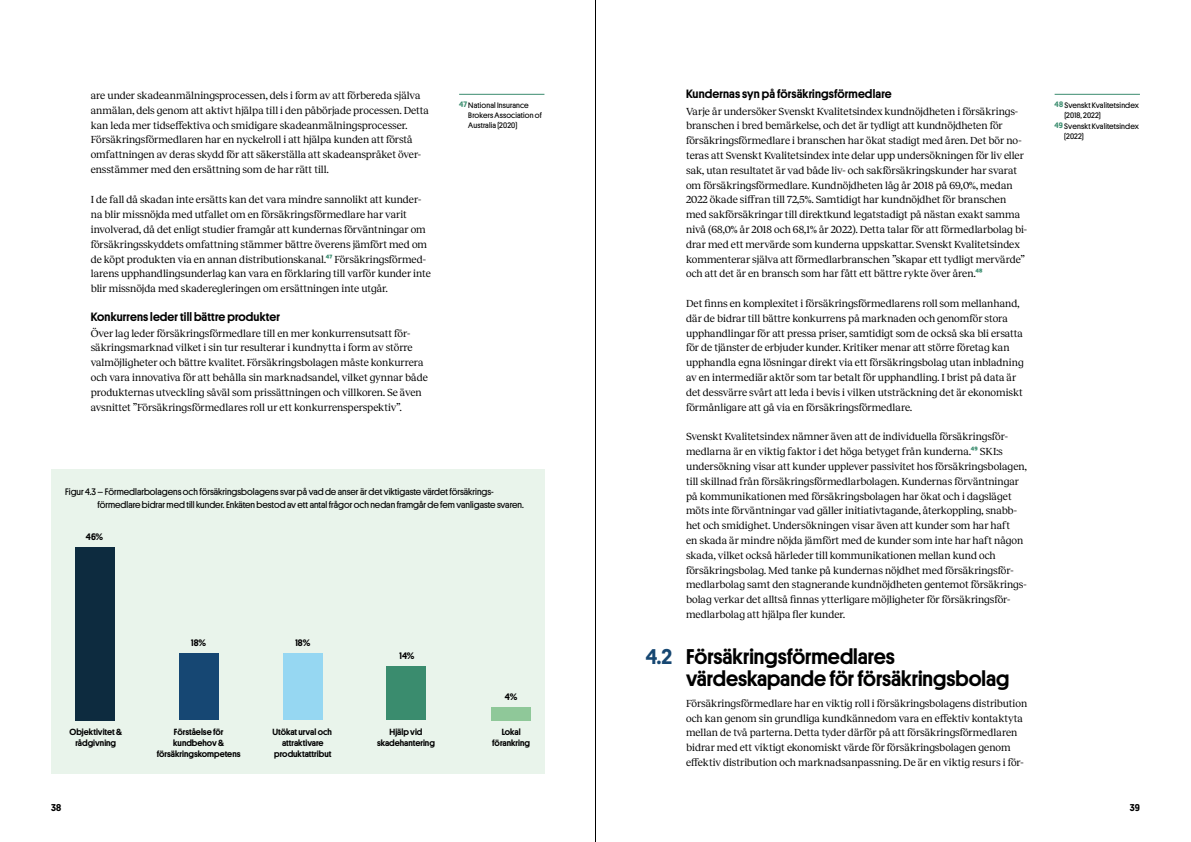
<style>
.page{position:relative;width:1191px;height:842px;background:#fff}
.page>*{position:absolute;margin:0;border:0;box-sizing:border-box;transform-origin:0 0}
.Siffra_Rubrik{font:500 21.5px "Platform";color:#000}
.Siffra___Rubrik_tvår{font:500 21.5px "Platform";color:#000}
.Siffra___Rubrik_tvår-2{font:500 21.5px "Platform";color:#164772}
.Underrubrik{font:500 12.2px "Platform";letter-spacing:.01em;color:#000}
.Bröd_Ej_indrag{font:10.6px/14.8px "Reckless";color:#000}
.Underrubrik-2{font:10.6px/14.8px "Reckless";color:#000}
.t1{font:500 10px "Platform";color:#000}
.Grafhänvisning{font:9.5px/13px "Platform";color:#000}
.t2{font:500 9.5px "Platform";color:#000}
.t3{font:500 9px/10.8px "Platform";color:#000;text-align:center}
.Fotnoter_Bröd{font:8px/10px "Platform";letter-spacing:.015em;color:#000}
.s1{font-family:"Platform";font-weight:500;color:#3a8c6e}
.s2{font-weight:500;color:#3a8c6e}
</style>
<div class="page">
<hr style="left:595px;top:0;width:1px;height:842px;background:#000">
<hr style="left:459px;top:94px;width:85px;height:1px;background:#3a8c6e">
<hr style="left:1054px;top:94px;width:86px;height:1px;background:#3a8c6e">
<div style="left:51px;top:470px;width:493px;height:304px;background:#e9f4eb"></div>
<div style="left:491px;top:707px;width:40px;height:13px;background:#8fc899"></div>
<div style="left:179px;top:653px;width:39px;height:67px;background:#164773"></div>
<div style="left:283px;top:653px;width:39px;height:67px;background:#96d7f2"></div>
<div style="left:387px;top:666px;width:39px;height:54px;background:#3a8c6e"></div>
<div style="left:76px;top:547px;width:39px;height:173px;background:#0d2b3f"></div>
<p class="Underrubrik" style="left:686px;top:85px;width:207px">Kundernas syn på försäkringsförmedlare</p>
<p class="Bröd_Ej_indrag" style="left:686px;top:103px;width:342px">Varje år undersöker Svenskt Kvalitetsindex kundnöjdheten i försäkrings&shy;branschen i bred bemärkelse, och det är tydligt att kundnöjdheten för försäkringsförmedlare i branschen har ökat stadigt med åren. Det bör no&shy;teras att Svenskt Kvalitetsindex inte delar upp undersökningen för liv eller sak, utan resultatet är vad både liv- och sakförsäkringskunder har svarat om försäkringsförmedlare. Kundnöjdheten låg år 2018 på 69,0%, medan 2022 ökade siffran till 72,5%. Samtidigt har kundnöjdhet för branschen med sakförsäkringar till direktkund legatstadigt på nästan exakt samma nivå (68,0% år 2018 och 68,1% år 2022). Detta talar för att förmedlarbolag bi&shy;drar med ett mervärde som kunderna uppskattar. Svenskt Kvalitetsindex kommenterar själva att förmedlarbranschen ”skapar ett tydligt mervärde” och att det är en bransch som har fått ett bättre rykte över åren.<span class="s1">48</span></p>
<p class="Bröd_Ej_indrag" style="left:686px;top:295px;width:339px">Det finns en komplexitet i försäkringsförmedlarens roll som mellanhand, där de bidrar till bättre konkurrens på marknaden och genomför stora upphandlingar för att pressa priser, samtidigt som de också ska bli ersatta för de tjänster de erbjuder kunder. Kritiker menar att större företag kan upphandla egna lösningar direkt via ett försäkringsbolag utan inbladning av en intermediär aktör som tar betalt för upphandling. I brist på data är det dessvärre svårt att leda i bevis i vilken utsträckning det är ekonomiskt förmånligare att gå via en försäkringsförmedlare.</p>
<p class="Bröd_Ej_indrag" style="left:686px;top:428px;width:342px">Svenskt Kvalitetsindex nämner även att de individuella försäkringsför&shy;medlarna är en viktig faktor i det höga betyget från kunderna.<span class="s1">49</span> SKI:s undersökning visar att kunder upplever passivitet hos försäkringsbolagen, till skillnad från försäkringsförmedlarbolagen. Kundernas förväntningar på kommunikationen med försäkringsbolagen har ökat och i dagsläget möts inte förväntningar vad gäller initiativtagande, återkoppling, snabb&shy;het och smidighet. Undersökningen visar även att kunder som har haft<br>en skada är mindre nöjda jämfört med de kunder som inte har haft någon skada, vilket också härleder till kommunikationen mellan kund och försäkringsbolag. Med tanke på kundernas nöjdhet med försäkringsför&shy;medlarbolag samt den stagnerande kundnöjdheten gentemot försäkrings&shy;bolag verkar det alltså finnas ytterligare möjligheter för försäkringsför&shy;medlarbolag att hjälpa fler kunder.</p>
<p class="Siffra___Rubrik_tvår" style="left:686px;top:641px;width:210px">Försäkringsförmedlares</p>
<p class="Siffra_Rubrik" style="left:686px;top:663px;width:325px">värdeskapande för försäkringsbolag</p>
<p class="Bröd_Ej_indrag" style="left:686px;top:695px;width:343px">Försäkringsförmedlare har en viktig roll i försäkringsbolagens distribution och kan genom sin grundliga kundkännedom vara en effektiv kontaktyta mellan de två parterna. Detta tyder därför på att försäkringsförmedlaren bidrar med ett viktigt ekonomiskt värde för försäkringsbolagen genom effektiv distribution och marknadsanpassning. De är en viktig resurs i för-</p>
<p class="Underrubrik-2" style="left:91px;top:87px;width:340px">are under skadeanmälningsprocessen, dels i form av att förbereda själva anmälan, dels genom att aktivt hjälpa till i den påbörjade processen. Detta kan leda mer tidseffektiva och smidigare skadeanmälningsprocesser.<br>Försäkringsförmedlaren har en nyckelroll i att hjälpa kunden att förstå omfattningen av deras skydd för att säkerställa att skadeanspråket över&shy;ensstämmer med den ersättning som de har rätt till.</p>
<p class="Bröd_Ej_indrag" style="left:91px;top:192px;width:342px">I de fall då skadan inte ersätts kan det vara mindre sannolikt att kunder&shy;na blir missnöjda med utfallet om en försäkringsförmedlare har varit involverad, då det enligt studier framgår att kundernas förväntningar om försäkringsskyddets omfattning stämmer bättre överens jämfört med om de köpt produkten via en annan distributionskanal.<span class="s1">47</span> Försäkringsförmed&shy;larens upphandlingsunderlag kan vara en förklaring till varför kunder inte blir missnöjda med skaderegleringen om ersättningen inte utgår.</p>
<p class="Underrubrik" style="left:91px;top:308px;width:191px">Konkurrens leder till bättre produkter</p>
<p class="Bröd_Ej_indrag" style="left:91px;top:325px;width:339px">Över lag leder försäkringsförmedlare till en mer konkurrensutsatt för&shy;säkringsmarknad vilket i sin tur resulterar i kundnytta i form av större valmöjligheter och bättre kvalitet. Försäkringsbolagen måste konkurrera och vara innovativa för att behålla sin marknadsandel, vilket gynnar både produkternas utveckling såväl som prissättningen och villkoren. Se även avsnittet ”Försäkringsförmedlares roll ur ett konkurrensperspektiv”.</p>
<p class="Fotnoter_Bröd" style="left:468px;top:99px;width:75px;text-indent:-9px"><span class="s2">47</span> National Insurance<br>Brokers Association of<br>Australia (2020)</p>
<p class="Fotnoter_Bröd" style="left:1064px;top:99px;width:76px;text-indent:-10px"><span class="s2">48</span> Svenskt Kvalitetsindex (2018, 2022)</p>
<p class="Fotnoter_Bröd" style="left:1064px;top:121px;width:76px;text-indent:-10px"><span class="s2">49</span> Svenskt Kvalitetsindex (2022)</p>
<p class="Grafhänvisning" style="left:97px;top:484px;width:428px;text-indent:-32px">Figur 4.3 – Förmedlarbolagens och försäkringsbolagens svar på vad de anser är det viktigaste värdet försäkrings&shy;förmedlare bidrar med till kunder. Enkäten bestod av ett antal frågor och nedan framgår de fem vanligaste svaren.</p>
<p class="t2" style="left:86px;top:530px;width:19px">46%</p>
<p class="t2" style="left:191px;top:636px;width:16px">18%</p>
<p class="t2" style="left:295px;top:636px;width:16px">18%</p>
<p class="Siffra___Rubrik_tvår-2" style="left:646px;top:641px;width:28px">4.2</p>
<p class="t2" style="left:399px;top:649px;width:16px">14%</p>
<p class="t2" style="left:505px;top:690px;width:14px">4%</p>
<p class="t3" style="left:157px;top:726px;width:85px">Förståelse för kundbehov &amp; försäkringskompetens</p>
<p class="t3" style="left:69px;top:726px;width:54px">Objektivitet &amp; rådgivning</p>
<p class="t3" style="left:272px;top:726px;width:61px">Utökat urval och attraktivare produktattribut</p>
<p class="t3" style="left:377px;top:726px;width:59px">Hjälp vid skadehantering</p>
<p class="t3" style="left:492px;top:726px;width:39px">Lokal förankring</p>
<p class="t1" style="left:51px;top:800px;width:12px">38</p>
<p class="t1" style="left:1130px;top:800px;width:11px">39</p>
</div>
